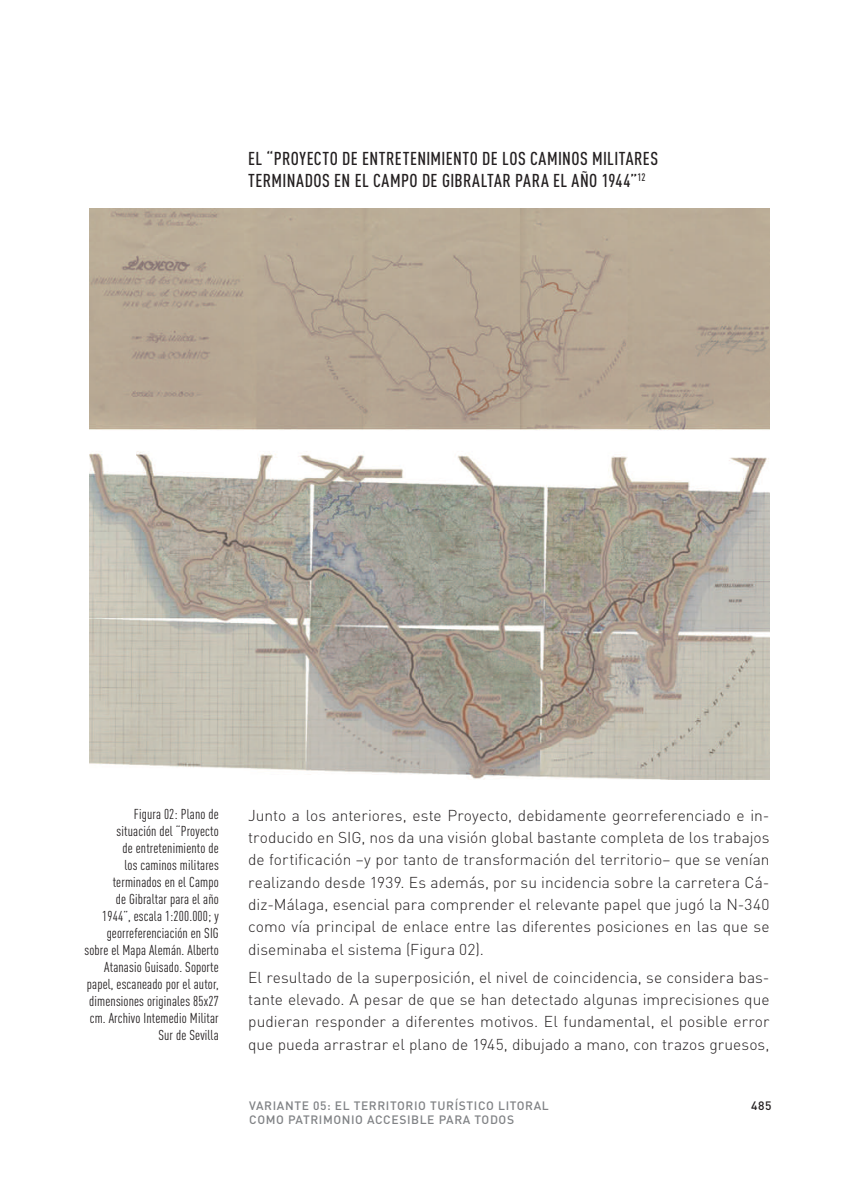
<style>
.page{position:relative;width:844px;height:1191px;background:#fff}
.page>*{position:absolute;margin:0;border:0;box-sizing:border-box;transform-origin:0 0}
.t1{font:500 18.38px/22.4px "DIN Cond";letter-spacing:.02em;color:#231f20}
.t2{font:300 15.58px/22.4px "DIN";color:#231f20;text-align:justify}
.t3{font:14.17px/17px "DIN Cond";letter-spacing:.01em;color:#231f20;text-align:right}
.t4{font:500 12.08px/14.5px "DIN";letter-spacing:.05em;color:#808285}
.t5{font:500 12.08px "DIN";color:#231f20}
</style>
<div class="page">
<img style="left:89px;top:209px;width:680px;height:570px">
<p class="t1" style="left:248px;top:147px;width:411px">EL “PROYECTO DE ENTRETENIMIENTO DE LOS CAMINOS MILITARES<br>TERMINADOS EN EL CAMPO DE GIBRALTAR PARA EL AÑO 1944”<sup>12</sup></p>
<p class="t3" style="left:85px;top:805px;width:136px">Figura 02: Plano de<br>situación del “Proyecto<br>de entretenimiento de<br>los caminos militares terminados en el Campo<br>de Gibraltar para el año<br>1944”, escala 1:200.000; y georreferenciación en SIG sobre el Mapa Alemán. Alberto<br>Atanasio Guisado. Soporte papel, escaneado por el autor, dimensiones originales 85x27 cm. Archivo Intemedio Militar<br>Sur de Sevilla</p>
<p class="t2" style="left:248px;top:803px;width:522px">Junto a los anteriores, este Proyecto, debidamente georreferenciado e in&shy;troducido en SIG, nos da una visión global bastante completa de los trabajos de fortificación –y por tanto de transformación del territorio– que se venían realizando desde 1939. Es además, por su incidencia sobre la carretera Cá&shy;diz-Málaga, esencial para comprender el relevante papel que jugó la N-340 como vía principal de enlace entre las diferentes posiciones en las que se diseminaba el sistema (Figura 02).</p>
<p class="t2" style="left:248px;top:965px;width:522px">El resultado de la superposición, el nivel de coincidencia, se considera bas&shy;tante elevado. A pesar de que se han detectado algunas imprecisiones que pudieran responder a diferentes motivos. El fundamental, el posible error que pueda arrastrar el plano de 1945, dibujado a mano, con trazos gruesos,</p>
<p class="t4" style="left:249px;top:1097px;width:301px">VARIANTE 05: EL TERRITORIO TURÍSTICO LITORAL<br>COMO PATRIMONIO ACCESIBLE PARA TODOS</p>
<p class="t5" style="left:751px;top:1097px;width:22px">485</p>
</div>
